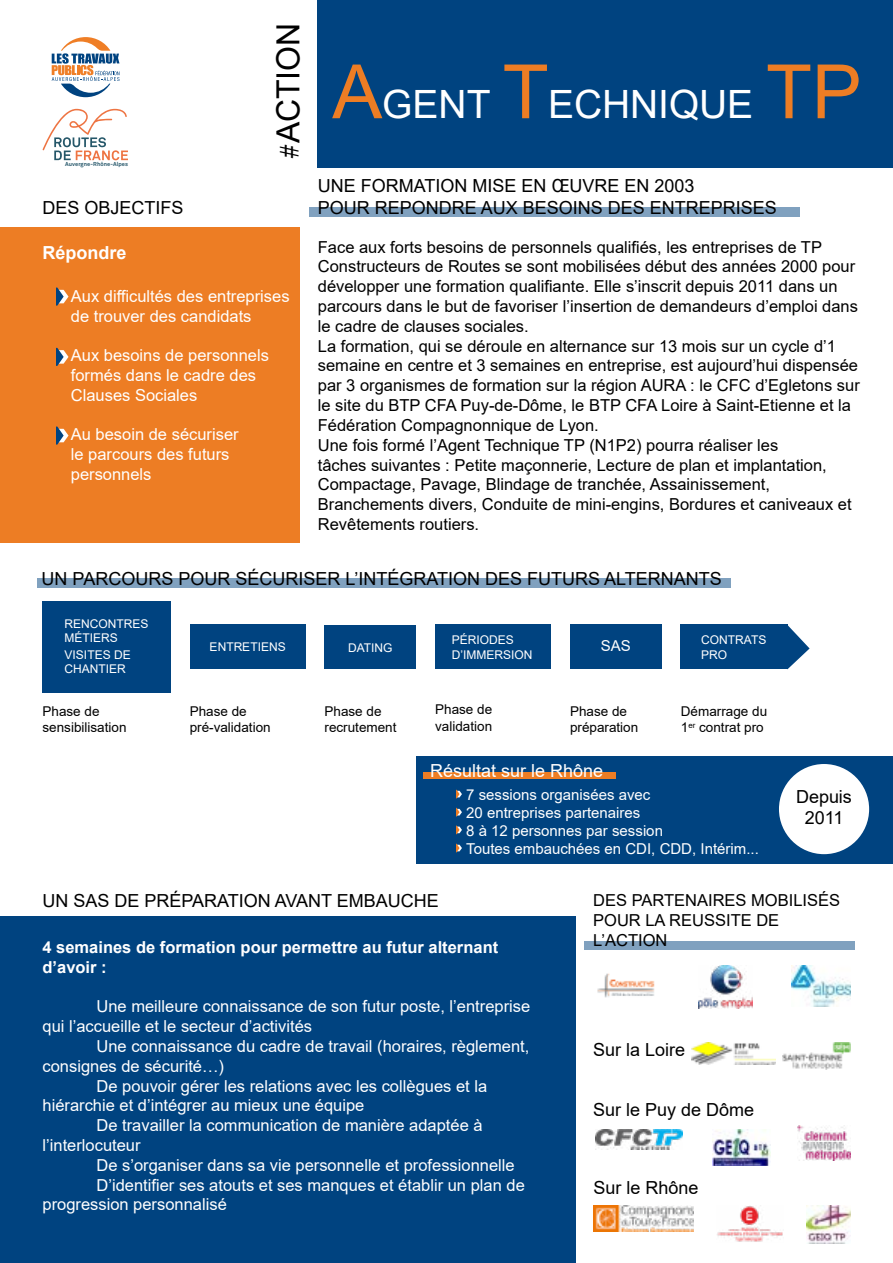
<style>
.page{position:relative;width:893px;height:1263px;background:#fff}
.page>*{position:absolute;margin:0;border:0;box-sizing:border-box;transform-origin:0 0}
.t1{font:39px "Arial";letter-spacing:-.005em;color:#fff}
.t2{font:31.95px "Arial";color:#000}
.t3{font:18px/21.6px "Arial";color:#000}
.t4{font:18px "Arial";color:#fff}
.t5{font:700 18px "Arial";color:#fff}
.t6{font:16.5px/19.8px "Arial";color:#000}
.t7{font:16.5px/19.8px "Arial";color:#fff}
.t8{font:700 16.5px/19.8px "Arial";color:#fff}
.t9{font:15px/18px "Arial";color:#fff}
.t10{font:13.5px/16.2px "Arial";color:#000}
.t11{font:12px/14.4px "Arial";color:#fff}
.t12{font:700 5.7px "Akkurat Pro";letter-spacing:.01em;color:#26576a}
.s1{font-family:"Minion Pro"}
.s2{font-size:75px;color:#ed7d24}
</style>
<div class="page">
<svg style="left:52px;top:37px;width:67px;height:60px"></svg>
<svg style="left:43px;top:109px;width:85px;height:51px"></svg>
<img style="left:791px;top:965px;width:59px;height:41px">
<img style="left:692px;top:1042px;width:83px;height:23px">
<img style="left:595px;top:1129px;width:88px;height:21px">
<img style="left:712px;top:1130px;width:58px;height:35px">
<div style="left:0;top:916px;width:575px;height:347px;background:#004380"></div>
<div style="left:317px;top:0;width:576px;height:168px;background:#004380"></div>
<div style="left:309px;top:207px;width:490px;height:10px;background:#80a1bf"></div>
<div style="left:0;top:227px;width:300px;height:316px;background:#ed7d24"></div>
<div style="left:325px;top:625px;width:91px;height:44px;background:#004380"></div>
<div style="left:570px;top:625px;width:92px;height:44px;background:#004380"></div>
<div style="left:190px;top:625px;width:116px;height:44px;background:#004380"></div>
<div style="left:435px;top:625px;width:116px;height:44px;background:#004380"></div>
<div style="left:681px;top:625px;width:107px;height:44px;background:#004380"></div>
<svg style="left:788px;top:625px;width:22px;height:44px"></svg>
<img style="left:597px;top:973px;width:58px;height:25px">
<img style="left:698px;top:965px;width:54px;height:44px">
<img style="left:782px;top:1042px;width:68px;height:27px">
<img style="left:797px;top:1126px;width:53px;height:34px">
<img style="left:593px;top:1205px;width:100px;height:26px">
<div style="left:37px;top:578px;width:693px;height:9px;background:#80a1bf"></div>
<div style="left:584px;top:941px;width:271px;height:9px;background:#80a1bf"></div>
<svg style="left:56px;top:288px;width:13px;height:18px"></svg>
<svg style="left:56px;top:348px;width:13px;height:18px"></svg>
<svg style="left:56px;top:426px;width:13px;height:19px"></svg>
<div style="left:43px;top:601px;width:128px;height:92px;background:#004380"></div>
<div style="left:416px;top:756px;width:477px;height:107px;background:#004380"></div>
<div style="left:779px;top:764px;width:90px;height:90px;background:#fff;border-radius:50%"></div>
<div style="left:423px;top:773px;width:193px;height:6px;background:#ed7d24"></div>
<svg style="left:456px;top:790px;width:6px;height:8px"></svg>
<svg style="left:456px;top:825px;width:6px;height:9px"></svg>
<svg style="left:456px;top:808px;width:6px;height:9px"></svg>
<svg style="left:456px;top:844px;width:6px;height:8px"></svg>
<img style="left:717px;top:1205px;width:66px;height:37px">
<img style="left:806px;top:1205px;width:44px;height:38px">
<p class="t12" style="left:65px;top:161px;width:65px">Auvergne-Rhône-Alpes</p>
<p class="t3" style="left:43px;top:196px;width:143px">DES OBJECTIFS</p>
<p class="t5" style="left:43px;top:240px;width:86px">Répondre</p>
<h2 class="t2" style="left:266px;top:159px;width:137px;rotate:-90deg"><span class="s1">#</span>ACTION</h2>
<p class="t7" style="left:71px;top:286px;width:220px">Aux difficultés des entreprises de trouver des candidats</p>
<p class="t7" style="left:71px;top:345px;width:200px">Aux besoins de personnels formés dans le cadre des<br>Clauses Sociales</p>
<p class="t7" style="left:71px;top:425px;width:169px">Au besoin de sécuriser le parcours des futurs personnels</p>
<h1 class="t1" style="left:332px;top:78px;width:531px"><span class="s2">A</span>GENT <span class="s2">T</span>ECHNIQUE <span class="s2">TP</span></h1>
<p class="t3" style="left:318px;top:175px;width:461px">UNE FORMATION MISE EN ŒUVRE EN 2003<br>POUR REPONDRE AUX BESOINS DES ENTREPRISES</p>
<p class="t6" style="left:318px;top:237px;width:543px">Face aux forts besoins de personnels qualifiés, les entreprises de TP Constructeurs de Routes se sont mobilisées début des années 2000 pour développer une formation qualifiante. Elle s’inscrit depuis 2011 dans un parcours dans le but de favoriser l’insertion de demandeurs d’emploi dans le cadre de clauses sociales.<br>La formation, qui se déroule en alternance sur 13 mois sur un cycle d’1 semaine en centre et 3 semaines en entreprise, est aujourd’hui dispensée par 3 organismes de formation sur la région AURA : le CFC d’Egletons sur le site du BTP CFA Puy-de-Dôme, le BTP CFA Loire à Saint-Etienne et la Fédération Compagnonnique de Lyon.<br>Une fois formé l’Agent Technique TP (N1P2) pourra réaliser les<br>tâches suivantes : Petite maçonnerie, Lecture de plan et implantation, Compactage, Pavage, Blindage de tranchée, Assainissement, Branchements divers, Conduite de mini-engins, Bordures et caniveaux et Revêtements routiers.</p>
<p class="t3" style="left:42px;top:567px;width:682px">UN PARCOURS POUR SÉCURISER L’INTÉGRATION DES FUTURS ALTERNANTS</p>
<p class="t11" style="left:65px;top:616px;width:85px">RENCONTRES<br>MÉTIERS</p>
<p class="t11" style="left:65px;top:647px;width:68px">VISITES DE<br>CHANTIER</p>
<p class="t10" style="left:43px;top:703px;width:86px">Phase de sensibilisation</p>
<p class="t11" style="left:210px;top:640px;width:78px">ENTRETIENS</p>
<p class="t10" style="left:190px;top:703px;width:83px">Phase de pré-validation</p>
<p class="t11" style="left:348px;top:640px;width:46px">DATING</p>
<p class="t10" style="left:325px;top:703px;width:74px">Phase de recrutement</p>
<p class="t11" style="left:452px;top:633px;width:82px">PÉRIODES<br>D’IMMERSION</p>
<p class="t9" style="left:601px;top:636px;width:32px">SAS</p>
<p class="t11" style="left:701px;top:633px;width:67px">CONTRATS<br>PRO</p>
<p class="t10" style="left:435px;top:701px;width:59px">Phase de validation</p>
<p class="t10" style="left:570px;top:703px;width:70px">Phase de préparation</p>
<p class="t10" style="left:681px;top:703px;width:88px">Démarrage du<br>1<sup>er</sup> contrat pro</p>
<p class="t4" style="left:430px;top:758px;width:175px">Résultat sur le Rhône</p>
<p class="t9" style="left:466px;top:785px;width:294px">7 sessions organisées avec<br>20 entreprises partenaires<br>8 à 12 personnes par session<br>Toutes embauchées en CDI, CDD, Intérim...</p>
<p class="t3" style="left:796px;top:785px;width:57px;text-align:center">Depuis<br>2011</p>
<p class="t3" style="left:43px;top:890px;width:398px">UN SAS DE PRÉPARATION AVANT EMBAUCHE</p>
<p class="t8" style="left:43px;top:937px;width:457px">4 semaines de formation pour permettre au futur alternant d’avoir :</p>
<p class="t7" style="left:43px;top:996px;width:489px;text-indent:54px">Une meilleure connaissance de son futur poste, l’entreprise qui l’accueille et le secteur d’activités</p>
<p class="t7" style="left:97px;top:1036px;width:434px">Une connaissance du cadre de travail (horaires, règlement,</p>
<p class="t7" style="left:43px;top:1056px;width:183px">consignes de sécurité…)</p>
<p class="t7" style="left:97px;top:1076px;width:392px">De pouvoir gérer les relations avec les collègues et la</p>
<p class="t7" style="left:43px;top:1095px;width:323px">hiérarchie et d’intégrer au mieux une équipe</p>
<p class="t7" style="left:97px;top:1115px;width:388px">De travailler la communication de manière adaptée à</p>
<p class="t7" style="left:43px;top:1135px;width:100px">l’interlocuteur</p>
<p class="t7" style="left:97px;top:1155px;width:420px">De s’organiser dans sa vie personnelle et professionnelle</p>
<p class="t7" style="left:97px;top:1175px;width:430px">D’identifier ses atouts et ses manques et établir un plan de</p>
<p class="t7" style="left:43px;top:1194px;width:186px">progression personnalisé</p>
<p class="t6" style="left:593px;top:890px;width:248px">DES PARTENAIRES MOBILISÉS<br>POUR LA REUSSITE DE<br>L’ACTION</p>
<p class="t3" style="left:593px;top:1038px;width:94px">Sur la Loire</p>
<p class="t3" style="left:593px;top:1099px;width:163px">Sur le Puy de Dôme</p>
<p class="t3" style="left:593px;top:1177px;width:107px">Sur le Rhône</p>
</div>
